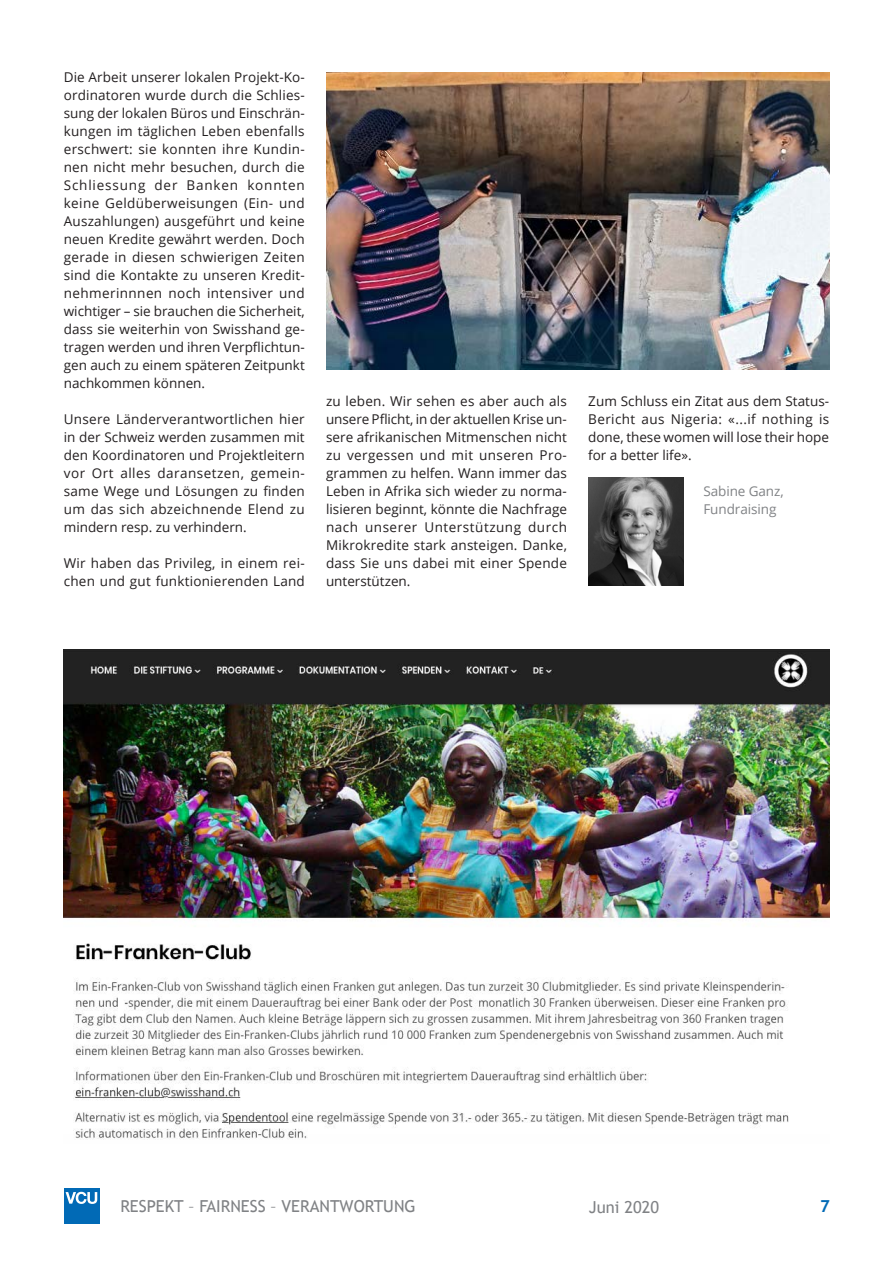
<style>
.page{position:relative;width:893px;height:1263px;background:#fff}
.page>*{position:absolute;margin:0;border:0;box-sizing:border-box;transform-origin:0 0}
.t1{font:16.5px "Trebuchet MS";color:#808285}
.t2{font:700 16.5px "Trebuchet MS";color:#016ab6}
.t3{font:13.5px/18px "Open Sans";color:#231f20;text-align:justify}
.t4{font:13.5px/18px "Open Sans";letter-spacing:-.005em;color:#808285}
</style>
<div class="page">
<div style="left:64px;top:1188px;width:35px;height:36px;background:#016ab6"></div>
<svg style="left:66px;top:1192px;width:31px;height:12px"></svg>
<img style="left:588px;top:478px;width:95px;height:108px">
<img style="left:326px;top:72px;width:503px;height:298px">
<img style="left:64px;top:649px;width:765px;height:491px">
<p class="t3" style="left:64px;top:68px;width:243px">Die Arbeit unserer lokalen Projekt-Ko&shy;ordinatoren wurde durch die Schlies&shy;sung der lokalen Büros und Einschrän&shy;kungen im täglichen Leben ebenfalls erschwert: sie konnten ihre Kundin&shy;nen nicht mehr besuchen, durch die Schliessung der Banken konnten keine Geldüberweisungen (Ein- und Auszahlungen) ausgeführt und keine neuen Kredite gewährt werden. Doch gerade in diesen schwierigen Zeiten sind die Kontakte zu unseren Kredit&shy;nehmerinnnen noch intensiver und wichtiger – sie brauchen die Sicherheit, dass sie weiterhin von Swisshand ge&shy;tragen werden und ihren Verpflichtun&shy;gen auch zu einem späteren Zeitpunkt nachkommen können.</p>
<p class="t3" style="left:64px;top:409px;width:243px">Unsere Länderverantwortlichen hier in der Schweiz werden zusammen mit den Koordinatoren und Projektleitern vor Ort alles daransetzen, gemein&shy;same Wege und Lösungen zu finden um das sich abzeichnende Elend zu mindern resp. zu verhindern.</p>
<p class="t3" style="left:64px;top:553px;width:243px">Wir haben das Privileg, in einem rei&shy;chen und gut funktionierenden Land</p>
<p class="t3" style="left:326px;top:391px;width:243px">zu leben. Wir sehen es aber auch als unsere Pflicht, in der aktuellen Krise un&shy;sere afrikanischen Mitmenschen nicht zu vergessen und mit unseren Pro&shy;grammen zu helfen. Wann immer das Leben in Afrika sich wieder zu norma&shy;lisieren beginnt, könnte die Nachfrage nach unserer Unterstützung durch Mikrokredite stark ansteigen. Danke, dass Sie uns dabei mit einer Spende unterstützen.</p>
<p class="t3" style="left:588px;top:391px;width:243px">Zum Schluss ein Zitat aus dem Status-Bericht aus Nigeria: «...if nothing is done, these women will lose their hope for a better life».</p>
<p class="t4" style="left:703px;top:481px;width:82px">Sabine Ganz,<br>Fundraising</p>
<p class="t1" style="left:120px;top:1197px;width:297px">RESPEKT – FAIRNESS – VERANTWORTUNG</p>
<p class="t1" style="left:589px;top:1197px;width:72px">Juni 2020</p>
<p class="t2" style="left:820px;top:1196px;width:11px">7</p>
</div>
